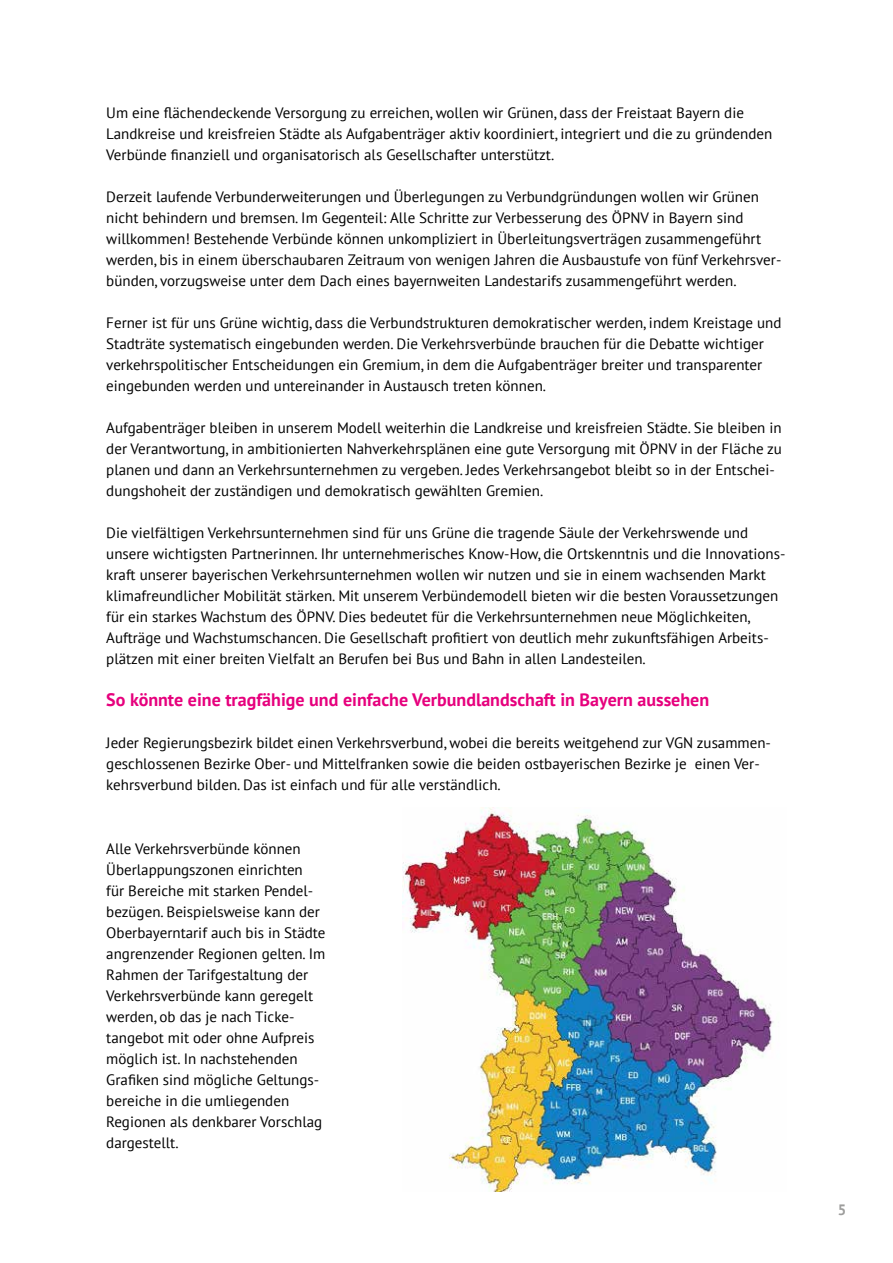
<style>
.page{position:relative;width:893px;height:1263px;background:#fff}
.page>*{position:absolute;margin:0;border:0;box-sizing:border-box;transform-origin:0 0}
.t1{font:700 18px "PT Sans";color:#e6007d}
.t2{font:15px/21px "PT Sans";color:#000}
.t3{font:700 15px "PT Sans";color:#9d9d9c}
</style>
<div class="page">
<img style="left:403px;top:808px;width:371px;height:383px">
<p class="t2" style="left:106px;top:102px;width:667px">Um eine flächendeckende Versorgung zu erreichen, wollen wir Grünen, dass der Freistaat Bayern die<br>Landkreise und kreisfreien Städte als Aufgabenträger aktiv koordiniert, integriert und die zu gründenden<br>Verbünde finanziell und organisatorisch als Gesellschafter unterstützt.</p>
<p class="t2" style="left:106px;top:186px;width:677px">Derzeit laufende Verbunderweiterungen und Überlegungen zu Verbundgründungen wollen wir Grünen nicht behindern und bremsen. Im Gegenteil: Alle Schritte zur Verbesserung des ÖPNV in Bayern sind willkommen! Bestehende Verbünde können unkompliziert in Überleitungsverträgen zusammengeführt werden, bis in einem überschaubaren Zeitraum von wenigen Jahren die Ausbaustufe von fünf Verkehrsver&shy;bünden, vorzugsweise unter dem Dach eines bayernweiten Landestarifs zusammengeführt werden.</p>
<p class="t2" style="left:106px;top:312px;width:677px">Ferner ist für uns Grüne wichtig, dass die Verbundstrukturen demokratischer werden, indem Kreistage und Stadträte systematisch eingebunden werden. Die Verkehrsverbünde brauchen für die Debatte wichtiger verkehrspolitischer Entscheidungen ein Gremium, in dem die Aufgabenträger breiter und transparenter eingebunden werden und untereinander in Austausch treten können.</p>
<p class="t2" style="left:106px;top:417px;width:677px">Aufgabenträger bleiben in unserem Modell weiterhin die Landkreise und kreisfreien Städte. Sie bleiben in der Verantwortung, in ambitionierten Nahverkehrsplänen eine gute Versorgung mit ÖPNV in der Fläche zu planen und dann an Verkehrsunternehmen zu vergeben. Jedes Verkehrsangebot bleibt so in der Entschei&shy;dungshoheit der zuständigen und demokratisch gewählten Gremien.</p>
<p class="t2" style="left:106px;top:522px;width:681px">Die vielfältigen Verkehrsunternehmen sind für uns Grüne die tragende Säule der Verkehrswende und unsere wichtigsten Partnerinnen. Ihr unternehmerisches Know-How, die Ortskenntnis und die Innovations&shy;kraft unserer bayerischen Verkehrsunternehmen wollen wir nutzen und sie in einem wachsenden Markt klimafreundlicher Mobilität stärken. Mit unserem Verbündemodell bieten wir die besten Voraussetzungen für ein starkes Wachstum des ÖPNV. Dies bedeutet für die Verkehrsunternehmen neue Möglichkeiten, Aufträge und Wachstumschancen. Die Gesellschaft profitiert von deutlich mehr zukunftsfähigen Arbeits&shy;plätzen mit einer breiten Vielfalt an Berufen bei Bus und Bahn in allen Landesteilen.</p>
<p class="t1" style="left:106px;top:689px;width:604px">So könnte eine tragfähige und einfache Verbundlandschaft in Bayern aussehen</p>
<p class="t2" style="left:106px;top:732px;width:666px">Jeder Regierungsbezirk bildet einen Verkehrsverbund, wobei die bereits weitgehend zur VGN zusammen&shy;geschlossenen Bezirke Ober- und Mittelfranken sowie die beiden ostbayerischen Bezirke je einen Ver&shy;kehrsverbund bilden. Das ist einfach und für alle verständlich.</p>
<p class="t2" style="left:106px;top:839px;width:221px">Alle Verkehrsverbünde können<br>Überlappungszonen einrichten<br>für Bereiche mit starken Pendel&shy;bezügen. Beispielsweise kann der<br>Oberbayerntarif auch bis in Städte angrenzender Regionen gelten. Im<br>Rahmen der Tarifgestaltung der<br>Verkehrsverbünde kann geregelt werden, ob das je nach Ticke&shy;tangebot mit oder ohne Aufpreis möglich ist. In nachstehenden<br>Grafiken sind mögliche Geltungs&shy;bereiche in die umliegenden<br>Regionen als denkbarer Vorschlag dargestellt.</p>
<p class="t3" style="left:838px;top:1201px;width:10px">5</p>
</div>
